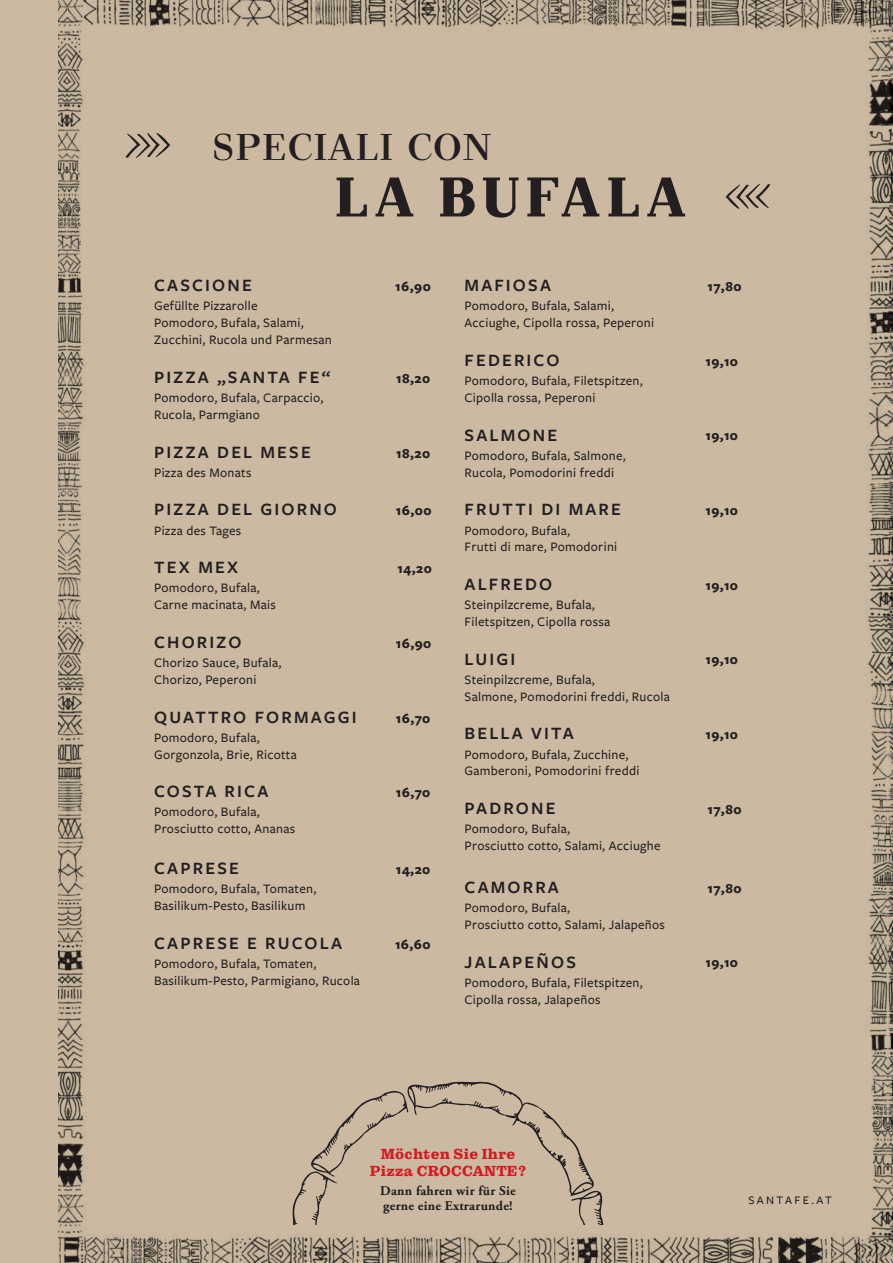
<style>
.page{position:relative;width:893px;height:1263px;background:#cbbaa1}
.page>*{position:absolute;margin:0;border:0;box-sizing:border-box;transform-origin:0 0}
.t1{font:500 55.65px "John Hancock CP";letter-spacing:.12em;color:#231f20}
.t2{font:35.4px "Vinegar";letter-spacing:.04em;color:#231f20}
.t3{font:600 18px "Freight Sans Pro";letter-spacing:.12em;color:#231f20}
.t4{font:14.85px/16.4px "Pulpo Rust 100";letter-spacing:.02em;color:#d7171f;text-align:center}
.t5{font:700 14.25px "Freight Sans Pro";letter-spacing:.03em;color:#231f20}
.t6{font:500 13.5px/17px "Freight Sans Pro";letter-spacing:.02em;color:#231f20}
.t7{font:700 13.35px/14.9px "Adobe Garamond Pro";letter-spacing:.02em;color:#231f20}
.t8{font:500 12px "Freight Sans Pro";letter-spacing:.2em;color:#231f20}
</style>
<div class="page">
<img style="left:58px;top:0;width:834px;height:1262px">
<img style="left:854px;top:1px;width:38px;height:1262px">
<svg style="left:125px;top:133px;width:45px;height:25px"></svg>
<svg style="left:725px;top:184px;width:46px;height:25px"></svg>
<svg style="left:293px;top:1082px;width:314px;height:142px"></svg>
<h2 class="t2" style="left:212px;top:133px;width:280px">SPECIALI CON</h2>
<h1 class="t1" style="left:335px;top:176px;width:352px">LA BUFALA</h1>
<h3 class="t3" style="left:154px;top:277px;width:99px">CASCIONE</h3>
<p class="t5" style="left:395px;top:280px;width:37px">16,90</p>
<p class="t6" style="left:154px;top:298px;width:179px">Gefüllte Pizzarolle<br>Pomodoro, Bufala, Salami,<br>Zucchini, Rucola und Parmesan</p>
<h3 class="t3" style="left:154px;top:368px;width:178px">PIZZA „SANTA FE“</h3>
<p class="t5" style="left:396px;top:371px;width:36px">18,20</p>
<p class="t6" style="left:154px;top:390px;width:171px">Pomodoro, Bufala, Carpaccio,<br>Rucola, Parmgiano</p>
<h3 class="t3" style="left:154px;top:443px;width:158px">PIZZA DEL MESE</h3>
<p class="t5" style="left:396px;top:446px;width:36px">18,20</p>
<p class="t6" style="left:154px;top:464px;width:99px">Pizza des Monats</p>
<h3 class="t3" style="left:154px;top:501px;width:184px">PIZZA DEL GIORNO</h3>
<p class="t5" style="left:396px;top:504px;width:37px">16,00</p>
<p class="t6" style="left:154px;top:522px;width:89px">Pizza des Tages</p>
<h3 class="t3" style="left:154px;top:558px;width:85px">TEX MEX</h3>
<p class="t5" style="left:397px;top:561px;width:36px">14,20</p>
<p class="t6" style="left:154px;top:580px;width:123px">Pomodoro, Bufala,<br>Carne macinata, Mais</p>
<h3 class="t3" style="left:154px;top:633px;width:89px">CHORIZO</h3>
<p class="t5" style="left:396px;top:636px;width:37px">16,90</p>
<p class="t6" style="left:154px;top:655px;width:129px">Chorizo Sauce, Bufala,<br>Chorizo, Peperoni</p>
<h3 class="t3" style="left:154px;top:708px;width:204px">QUATTRO FORMAGGI</h3>
<p class="t5" style="left:396px;top:711px;width:36px">16,70</p>
<p class="t6" style="left:154px;top:729px;width:144px">Pomodoro, Bufala,<br>Gorgonzola, Brie, Ricotta</p>
<h3 class="t3" style="left:154px;top:782px;width:116px">COSTA RICA</h3>
<p class="t5" style="left:396px;top:785px;width:36px">16,70</p>
<p class="t6" style="left:154px;top:804px;width:142px">Pomodoro, Bufala,<br>Prosciutto cotto, Ananas</p>
<h3 class="t3" style="left:154px;top:859px;width:86px">CAPRESE</h3>
<p class="t5" style="left:396px;top:862px;width:36px">14,20</p>
<p class="t6" style="left:154px;top:881px;width:164px">Pomodoro, Bufala, Tomaten,<br>Basilikum-Pesto, Basilikum</p>
<h3 class="t3" style="left:154px;top:934px;width:190px">CAPRESE E RUCOLA</h3>
<p class="t5" style="left:395px;top:937px;width:37px">16,60</p>
<p class="t6" style="left:154px;top:955px;width:207px">Pomodoro, Bufala, Tomaten,<br>Basilikum-Pesto, Parmigiano, Rucola</p>
<h3 class="t3" style="left:465px;top:277px;width:88px">MAFIOSA</h3>
<p class="t5" style="left:707px;top:280px;width:36px">17,80</p>
<p class="t6" style="left:465px;top:298px;width:191px">Pomodoro, Bufala, Salami,<br>Acciughe, Cipolla rossa, Peperoni</p>
<h3 class="t3" style="left:465px;top:351px;width:96px">FEDERICO</h3>
<p class="t5" style="left:706px;top:354px;width:34px">19,10</p>
<p class="t6" style="left:465px;top:373px;width:180px">Pomodoro, Bufala, Filetspitzen,<br>Cipolla rossa, Peperoni</p>
<h3 class="t3" style="left:465px;top:426px;width:94px">SALMONE</h3>
<p class="t5" style="left:706px;top:426px;width:34px">19,10</p>
<p class="t6" style="left:465px;top:448px;width:163px">Pomodoro, Bufala, Salmone,<br>Rucola, Pomodorini freddi</p>
<h3 class="t3" style="left:465px;top:501px;width:158px">FRUTTI DI MARE</h3>
<p class="t5" style="left:706px;top:501px;width:34px">19,10</p>
<p class="t6" style="left:465px;top:522px;width:154px">Pomodoro, Bufala,<br>Frutti di mare, Pomodorini</p>
<h3 class="t3" style="left:465px;top:575px;width:89px">ALFREDO</h3>
<p class="t5" style="left:706px;top:575px;width:34px">19,10</p>
<p class="t6" style="left:465px;top:597px;width:147px">Steinpilzcreme, Bufala,<br>Filetspitzen, Cipolla rossa</p>
<h3 class="t3" style="left:465px;top:650px;width:52px">LUIGI</h3>
<p class="t5" style="left:706px;top:650px;width:34px">19,10</p>
<p class="t6" style="left:465px;top:672px;width:207px">Steinpilzcreme, Bufala,<br>Salmone, Pomodorini freddi, Rucola</p>
<h3 class="t3" style="left:465px;top:725px;width:111px">BELLA VITA</h3>
<p class="t5" style="left:706px;top:725px;width:34px">19,10</p>
<p class="t6" style="left:465px;top:746px;width:176px">Pomodoro, Bufala, Zucchine,<br>Gamberoni, Pomodorini freddi</p>
<h3 class="t3" style="left:465px;top:799px;width:92px">PADRONE</h3>
<p class="t5" style="left:707px;top:799px;width:36px">17,80</p>
<p class="t6" style="left:465px;top:821px;width:198px">Pomodoro, Bufala,<br>Prosciutto cotto, Salami, Acciughe</p>
<h3 class="t3" style="left:465px;top:878px;width:96px">CAMORRA</h3>
<p class="t5" style="left:707px;top:881px;width:36px">17,80</p>
<p class="t6" style="left:465px;top:900px;width:202px">Pomodoro, Bufala,<br>Prosciutto cotto, Salami, Jalapeños</p>
<h3 class="t3" style="left:465px;top:953px;width:113px">JALAPEÑOS</h3>
<p class="t5" style="left:706px;top:953px;width:34px">19,10</p>
<p class="t6" style="left:465px;top:974px;width:180px">Pomodoro, Bufala, Filetspitzen,<br>Cipolla rossa, Jalapeños</p>
<p class="t4" style="left:370px;top:1147px;width:158px">Möchten Sie Ihre<br>Pizza CROCCANTE?</p>
<p class="t7" style="left:380px;top:1184px;width:137px">Dann fahren wir für Sie gerne eine Extrarunde!</p>
<p class="t8" style="left:748px;top:1194px;width:85px">SANTAFE.AT</p>
</div>
